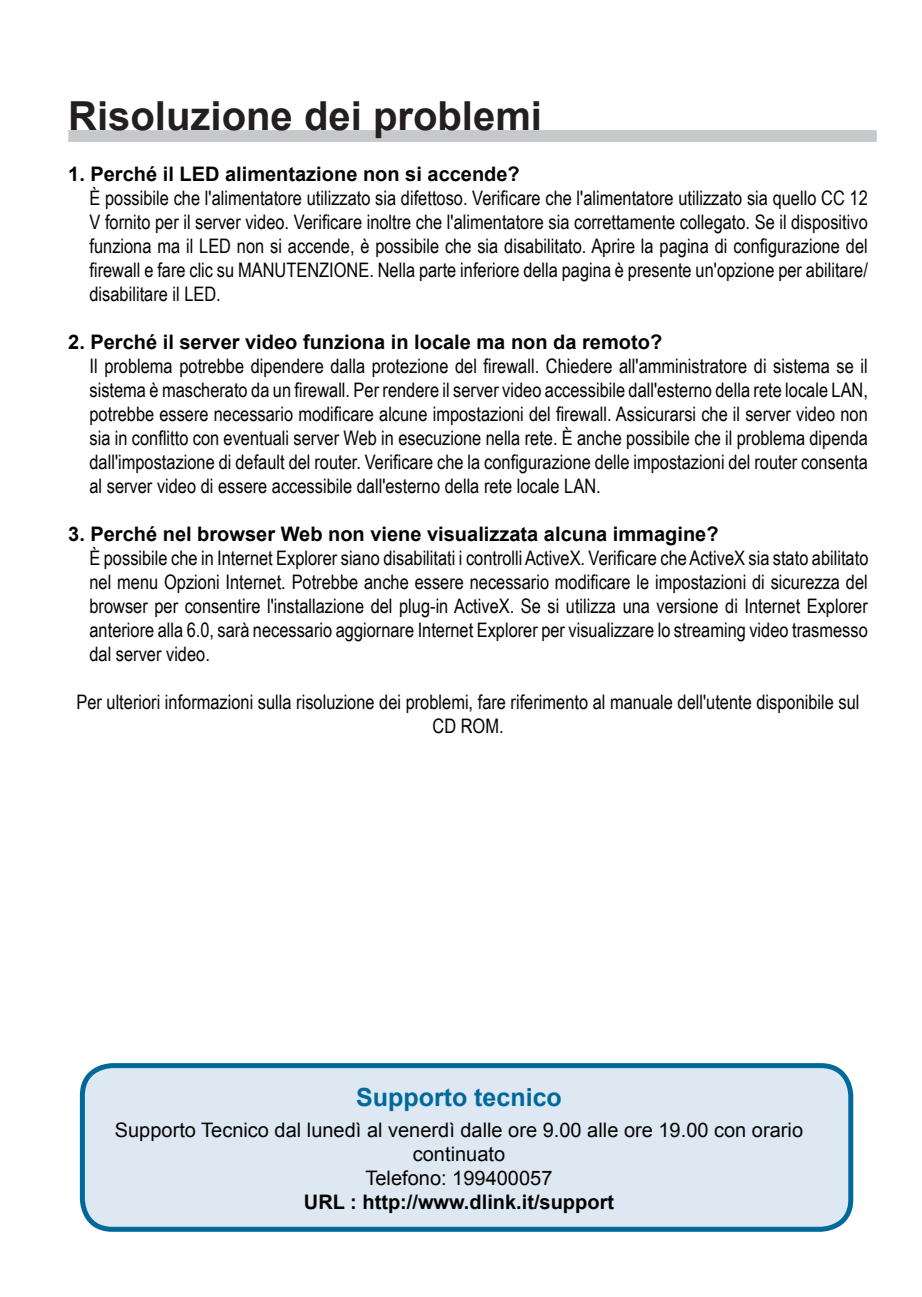
<style>
.page{position:relative;width:922px;height:1297px;background:#fff}
.page>*{position:absolute;margin:0;border:0;box-sizing:border-box;transform-origin:0 0}
.t1{font:700 40px "Arial";color:#231f20}
.t2{font:700 25px "Arial";color:#00689a}
.t3{font:20px/24px "Arial Narrow";color:#040503;text-align:justify}
.t4{font:700 20px "Arial";color:#040503}
.t5{font:20px/24px "Arial";color:#040503;text-align:center}
</style>
<div class="page">
<div style="left:68px;top:130px;width:808px;height:12px;background:#c7c8ca"></div>
<div style="left:82px;top:1065px;width:768px;height:164px;background:#dde8f2;border-radius:30px"></div>
<div style="left:80px;top:1063px;width:773px;height:169px;border:5px solid #00699b;border-radius:30px"></div>
<h1 class="t1" style="left:68px;top:90px;width:475px">Risoluzione dei problemi</h1>
<p class="t4" style="left:68px;top:161px;width:453px">1. Perché il LED alimentazione non si accende?</p>
<p class="t3" style="left:89px;top:186px;width:779px">È possibile che l'alimentatore utilizzato sia difettoso. Verificare che l'alimentatore utilizzato sia quello CC 12<br>V fornito per il server video. Verificare inoltre che l'alimentatore sia correttamente collegato. Se il dispositivo funziona ma il LED non si accende, è possibile che sia disabilitato. Aprire la pagina di configurazione del firewall e fare clic su MANUTENZIONE. Nella parte inferiore della pagina è presente un'opzione per abilitare/ disabilitare il LED.</p>
<p class="t4" style="left:68px;top:329px;width:595px">2. Perché il server video funziona in locale ma non da remoto?</p>
<p class="t3" style="left:89px;top:354px;width:779px">Il problema potrebbe dipendere dalla protezione del firewall. Chiedere all'amministratore di sistema se il sistema è mascherato da un firewall. Per rendere il server video accessibile dall'esterno della rete locale LAN, potrebbe essere necessario modificare alcune impostazioni del firewall. Assicurarsi che il server video non sia in conflitto con eventuali server Web in esecuzione nella rete. È anche possibile che il problema dipenda dall'impostazione di default del router. Verificare che la configurazione delle impostazioni del router consenta al server video di essere accessibile dall'esterno della rete locale LAN.</p>
<p class="t4" style="left:68px;top:521px;width:651px">3. Perché nel browser Web non viene visualizzata alcuna immagine?</p>
<p class="t3" style="left:89px;top:546px;width:780px">È possibile che in Internet Explorer siano disabilitati i controlli ActiveX. Verificare che ActiveX sia stato abilitato nel menu Opzioni Internet. Potrebbe anche essere necessario modificare le impostazioni di sicurezza del browser per consentire l'installazione del plug-in ActiveX. Se si utilizza una versione di Internet Explorer anteriore alla 6.0, sarà necessario aggiornare Internet Explorer per visualizzare lo streaming video trasmesso dal server video.</p>
<p class="t3" style="left:76px;top:690px;width:784px;text-align:center">Per ulteriori informazioni sulla risoluzione dei problemi, fare riferimento al manuale dell'utente disponibile sul<br>CD ROM.</p>
<p class="t2" style="left:356px;top:1080px;width:207px">Supporto tecnico</p>
<p class="t5" style="left:115px;top:1118px;width:689px">Supporto Tecnico dal lunedì al venerdì dalle ore 9.00 alle ore 19.00 con orario continuato<br>Telefono: 199400057</p>
<p class="t4" style="left:304px;top:1188px;width:311px">URL : http://www.dlink.it/support</p>
</div>
